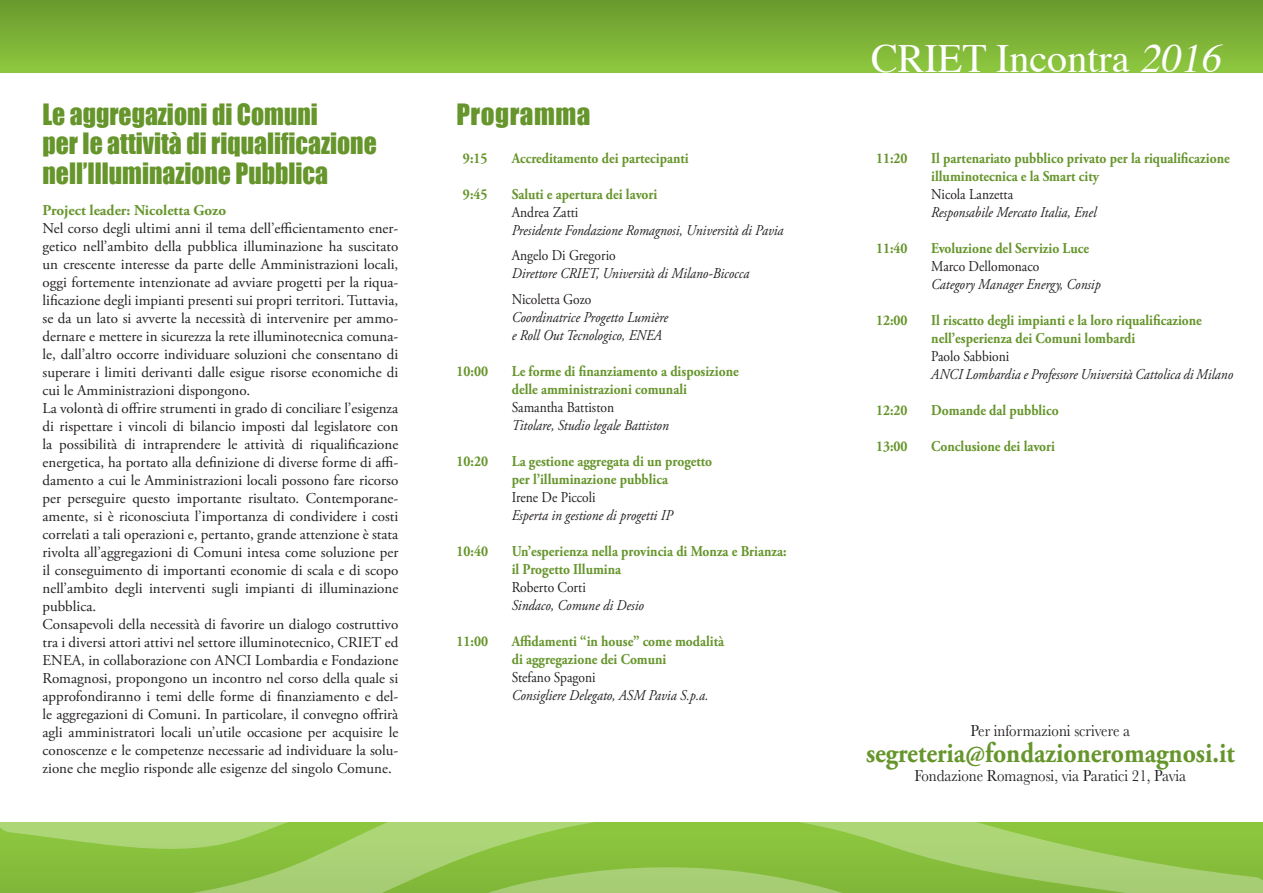
<style>
.page{position:relative;width:1263px;height:893px;background:#fff}
.page>*{position:absolute;margin:0;border:0;box-sizing:border-box;transform-origin:0 0}
.t1{font:40.05px "Times";color:#fff}
.t2{font:700 28.5px "Adobe Garamond Pro";color:#66952c;scale:.9 1}
.t3{font:27px/29.4px "Impact";color:#66952c;scale:.95 1}
.t4{font:27px "Impact";letter-spacing:.02em;color:#66952c}
.t5{font:16.5px "Baskerville";color:#231f20;scale:.9 1}
.t6{font:15px/18px "Adobe Garamond Pro";color:#231f20;text-align:justify}
.t7{font:700 15px/18px "Adobe Garamond Pro";color:#66952c;scale:.9 1}
.t8{font:italic 15px "Adobe Garamond Pro";color:#231f20;scale:.9 1}
.t9{font:15px "Adobe Garamond Pro";color:#231f20;scale:.9 1}
.t10{font:700 15px "Adobe Garamond Pro";color:#66952c}
.s1{font-style:italic}
</style>
<div class="page">
<div style="left:0;top:0;width:1263px;height:72px;background:linear-gradient(to bottom,#69982e,#8dc73f)"></div>
<svg style="left:0;top:822px;width:1263px;height:71px;background:#96c953"></svg>
<svg style="left:0;top:864px;width:1221px;height:29px;background:#93c254"></svg>
<p class="t3" style="left:43px;top:99px;width:291px">Le aggregazioni di Comuni</p>
<p class="t3" style="left:43px;top:128px;width:353px">per le attività di riqualificazione nell’Illuminazione Pubblica</p>
<p class="t10" style="left:43px;top:201px;width:185px">Project leader: Nicoletta Gozo</p>
<p class="t6" style="left:43px;top:220px;width:357px">Nel corso degli ultimi anni il tema dell’efficientamento ener&shy;getico nell’ambito della pubblica illuminazione ha suscitato un crescente interesse da parte delle Amministrazioni locali, oggi fortemente intenzionate ad avviare progetti per la riqua&shy;lificazione degli impianti presenti sui propri territori. Tuttavia, se da un lato si avverte la necessità di intervenire per ammo&shy;dernare e mettere in sicurezza la rete illuminotecnica comuna&shy;le, dall’altro occorre individuare soluzioni che consentano di superare i limiti derivanti dalle esigue risorse economiche di cui le Amministrazioni dispongono.</p>
<p class="t6" style="left:43px;top:400px;width:357px">La volontà di offrire strumenti in grado di conciliare l’esigenza di rispettare i vincoli di bilancio imposti dal legislatore con la possibilità di intraprendere le attività di riqualificazione energetica, ha portato alla definizione di diverse forme di affi&shy;damento a cui le Amministrazioni locali possono fare ricorso per perseguire questo importante risultato. Contemporane&shy;amente, si è riconosciuta l’importanza di condividere i costi correlati a tali operazioni e, pertanto, grande attenzione è stata rivolta all’aggregazioni di Comuni intesa come soluzione per il conseguimento di importanti economie di scala e di scopo nell’ambito degli interventi sugli impianti di illuminazione pubblica.</p>
<p class="t6" style="left:43px;top:616px;width:357px">Consapevoli della necessità di favorire un dialogo costruttivo tra i diversi attori attivi nel settore illuminotecnico, CRIET ed ENEA, in collaborazione con ANCI Lombardia e Fondazione Romagnosi, propongono un incontro nel corso della quale si approfondiranno i temi delle forme di finanziamento e del&shy;le aggregazioni di Comuni. In particolare, il convegno offrirà agli amministratori locali un’utile occasione per acquisire le conoscenze e le competenze necessarie ad individuare la solu&shy;zione che meglio risponde alle esigenze del singolo Comune.</p>
<p class="t4" style="left:456px;top:93px;width:135px">Programma</p>
<p class="t7" style="left:463px;top:149px;width:29px">9:15</p>
<p class="t7" style="left:512px;top:149px;width:198px">Accreditamento dei partecipanti</p>
<p class="t7" style="left:463px;top:185px;width:29px">9:45</p>
<p class="t7" style="left:512px;top:185px;width:163px">Saluti e apertura dei lavori</p>
<p class="t9" style="left:512px;top:203px;width:76px">Andrea Zatti</p>
<p class="t8" style="left:512px;top:221px;width:303px">Presidente Fondazione Romagnosi, Università di Pavia</p>
<p class="t9" style="left:512px;top:247px;width:117px">Angelo Di Gregorio</p>
<p class="t8" style="left:512px;top:265px;width:265px">Direttore CRIET, Università di Milano-Bicocca</p>
<p class="t9" style="left:512px;top:290px;width:90px">Nicoletta Gozo</p>
<p class="t8" style="left:512px;top:308px;width:175px">Coordinatrice Progetto Lumière</p>
<p class="t8" style="left:512px;top:326px;width:168px">e Roll Out Tecnologico, ENEA</p>
<p class="t7" style="left:456px;top:362px;width:37px">10:00</p>
<p class="t7" style="left:512px;top:362px;width:254px">Le forme di finanziamento a disposizione</p>
<p class="t7" style="left:512px;top:380px;width:196px">delle amministrazioni comunali</p>
<p class="t9" style="left:512px;top:398px;width:115px">Samantha Battiston</p>
<p class="t8" style="left:512px;top:416px;width:176px">Titolare, Studio legale Battiston</p>
<p class="t7" style="left:456px;top:452px;width:37px">10:20</p>
<p class="t7" style="left:512px;top:452px;width:224px">La gestione aggregata di un progetto</p>
<p class="t7" style="left:512px;top:470px;width:175px">per l’illuminazione pubblica</p>
<p class="t9" style="left:512px;top:488px;width:95px">Irene De Piccoli</p>
<p class="t8" style="left:512px;top:506px;width:180px">Esperta in gestione di progetti IP</p>
<p class="t7" style="left:456px;top:542px;width:37px">10:40</p>
<p class="t7" style="left:512px;top:542px;width:307px">Un’esperienza nella provincia di Monza e Brianza: il Progetto Illumina</p>
<p class="t9" style="left:512px;top:578px;width:84px">Roberto Corti</p>
<p class="t8" style="left:512px;top:596px;width:148px">Sindaco, Comune di Desio</p>
<p class="t7" style="left:456px;top:632px;width:37px">11:00</p>
<p class="t7" style="left:512px;top:632px;width:237px">Affidamenti “in house” come modalità</p>
<p class="t7" style="left:512px;top:650px;width:173px">di aggregazione dei Comuni</p>
<p class="t9" style="left:512px;top:668px;width:95px">Stefano Spagoni</p>
<p class="t8" style="left:512px;top:686px;width:220px">Consigliere Delegato, ASM Pavia S.p.a.</p>
<p class="t1" style="left:871px;top:21px;width:363px">CRIET Incontra <span class="s1">2016</span></p>
<p class="t7" style="left:876px;top:149px;width:37px">11:20</p>
<p class="t7" style="left:931px;top:149px;width:333px">Il partenariato pubblico privato per la riqualificazione illuminotecnica e la Smart city</p>
<p class="t9" style="left:931px;top:185px;width:93px">Nicola Lanzetta</p>
<p class="t8" style="left:931px;top:203px;width:185px">Responsabile Mercato Italia, Enel</p>
<p class="t7" style="left:876px;top:239px;width:37px">11:40</p>
<p class="t7" style="left:931px;top:239px;width:177px">Evoluzione del Servizio Luce</p>
<p class="t9" style="left:931px;top:257px;width:122px">Marco Dellomonaco</p>
<p class="t8" style="left:931px;top:275px;width:190px">Category Manager Energy, Consip</p>
<p class="t7" style="left:876px;top:311px;width:37px">12:00</p>
<p class="t7" style="left:931px;top:311px;width:302px">Il riscatto degli impianti e la loro riqualificazione nell’esperienza dei Comuni lombardi</p>
<p class="t9" style="left:931px;top:347px;width:88px">Paolo Sabbioni</p>
<p class="t8" style="left:931px;top:365px;width:337px">ANCI Lombardia e Professore Università Cattolica di Milano</p>
<p class="t7" style="left:876px;top:401px;width:37px">12:20</p>
<p class="t7" style="left:931px;top:401px;width:143px">Domande dal pubblico</p>
<p class="t7" style="left:876px;top:437px;width:37px">13:00</p>
<p class="t7" style="left:931px;top:437px;width:139px">Conclusione dei lavori</p>
<p class="t5" style="left:970px;top:720px;width:179px">Per informazioni scrivere a</p>
<p class="t2" style="left:866px;top:736px;width:411px">segreteria@fondazioneromagnosi.it</p>
<p class="t5" style="left:914px;top:766px;width:303px">Fondazione Romagnosi, via Paratici 21, Pavia</p>
</div>
